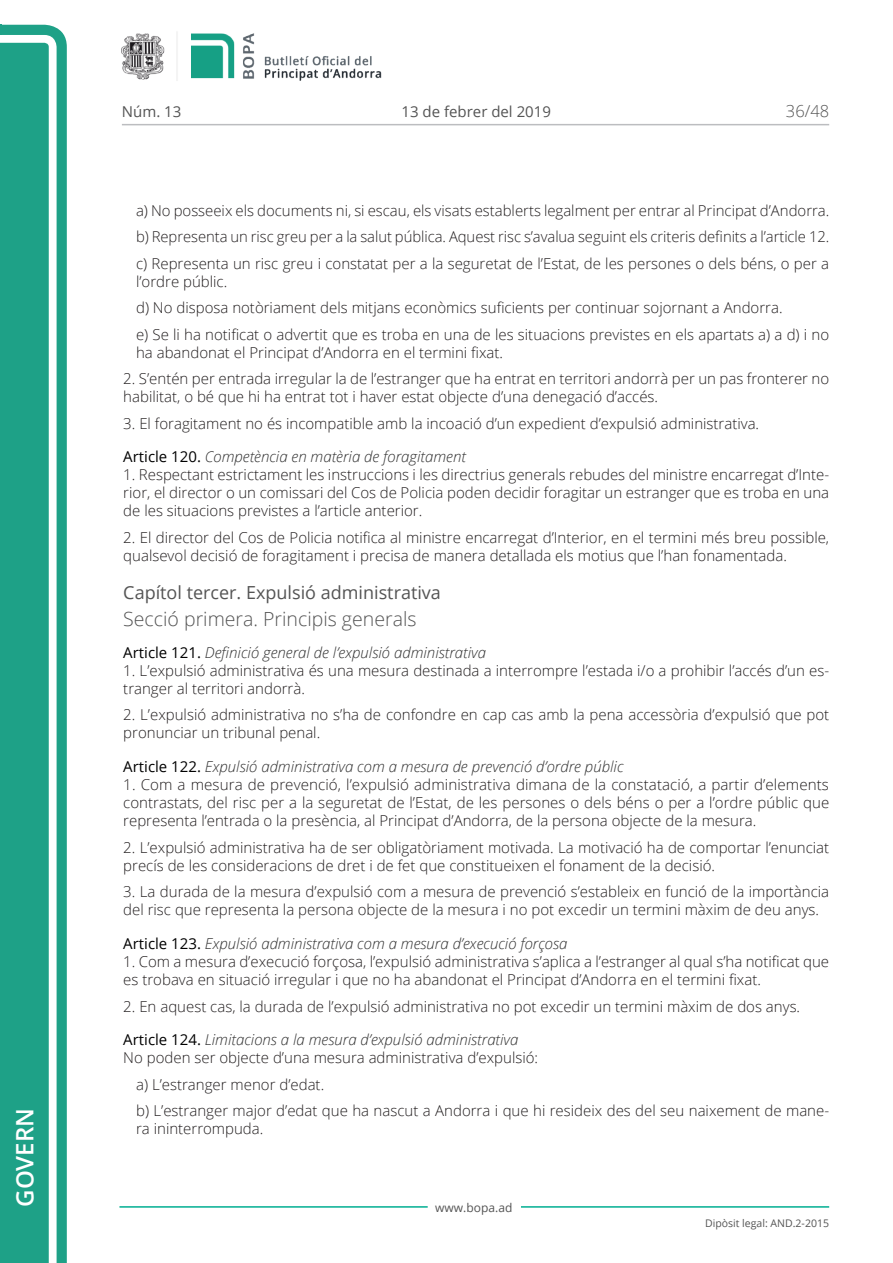
<style>
.page{position:relative;width:893px;height:1263px;background:#fff}
.page>*{position:absolute;margin:0;border:0;box-sizing:border-box;transform-origin:0 0}
.t1{font:600 24px "Open Sans";color:#fff}
.Titol_5{font:300 19.5px "Open Sans";color:#545454}
.Titol_6{font:18px "Open Sans";color:#545454}
.t2{font:300 16.5px "Open Sans";color:#545454}
.Body_text{font:300 15px/18px "Open Sans";color:#231f20}
.Body_text_i{font:300 15px/18px "Open Sans";color:#231f20}
.Titol_7{font:italic 300 15px "Open Sans";color:#303030}
.t3{font:15px "Open Sans";color:#545454}
.t4{font:12px "Open Sans";color:#545454}
.t5{font:10.5px "Open Sans";color:#545454}
.s1{font-weight:400;font-style:normal;color:#000}
</style>
<div class="page">
<svg style="left:0;top:25px;width:67px;height:1238px;fill:#1ea187"></svg>
<div style="left:0;top:43px;width:49px;height:1220px;background:#1ea187"></div>
<img style="left:122px;top:32px;width:260px;height:49px">
<hr style="left:119px;top:1206px;width:309px;height:2px;background:#00ae91">
<hr style="left:521px;top:1206px;width:308px;height:2px;background:#00ae91">
<hr style="left:122px;top:124px;width:707px;height:1px;background:#bcbdc0">
<h1 class="t1" style="left:8px;top:1207px;width:100px;rotate:-90deg">Govern</h1>
<p class="t3" style="left:122px;top:102px;width:61px">Núm. 13</p>
<p class="t3" style="left:402px;top:102px;width:151px">13 de febrer del 2019</p>
<p class="t2" style="left:786px;top:100px;width:45px">36/48</p>
<p class="Body_text_i" style="left:136px;top:201px;width:695px">a) No posseeix els documents ni, si escau, els visats establerts legalment per entrar al Principat d’Andorra.</p>
<p class="Body_text_i" style="left:136px;top:227px;width:695px">b) Representa un risc greu per a la salut pública. Aquest risc s’avalua seguint els criteris definits a l’article 12.</p>
<p class="Body_text_i" style="left:136px;top:254px;width:695px">c) Representa un risc greu i constatat per a la seguretat de l’Estat, de les persones o dels béns, o per a l’ordre públic.</p>
<p class="Body_text_i" style="left:136px;top:298px;width:648px">d) No disposa notòriament dels mitjans econòmics suficients per continuar sojornant a Andorra.</p>
<p class="Body_text_i" style="left:136px;top:325px;width:695px">e) Se li ha notificat o advertit que es troba en una de les situacions previstes en els apartats a) a d) i no ha abandonat el Principat d’Andorra en el termini fixat.</p>
<p class="Body_text" style="left:123px;top:369px;width:707px">2. S’entén per entrada irregular la de l’estranger que ha entrat en territori andorrà per un pas fronterer no habilitat, o bé que hi ha entrat tot i haver estat objecte d’una denegació d’accés.</p>
<p class="Body_text" style="left:123px;top:414px;width:637px">3. El foragitament no és incompatible amb la incoació d’un expedient d’expulsió administrativa.</p>
<p class="Titol_7" style="left:123px;top:447px;width:344px"><span class="s1">Article 120.</span> Competència en matèria de foragitament</p>
<p class="Body_text" style="left:123px;top:466px;width:707px;text-align:justify">1. Respectant estrictament les instruccions i les directrius generals rebudes del ministre encarregat d’Inte&shy;rior, el director o un comissari del Cos de Policia poden decidir foragitar un estranger que es troba en una de les situacions previstes a l’article anterior.</p>
<p class="Body_text" style="left:123px;top:528px;width:707px">2. El director del Cos de Policia notifica al ministre encarregat d’Interior, en el termini més breu possible, qualsevol decisió de foragitament i precisa de manera detallada els motius que l’han fonamentada.</p>
<p class="Titol_6" style="left:123px;top:580px;width:319px">Capítol tercer. Expulsió administrativa</p>
<p class="Titol_5" style="left:123px;top:605px;width:295px">Secció primera. Principis generals</p>
<p class="Titol_7" style="left:123px;top:642px;width:364px"><span class="s1">Article 121.</span> Definició general de l’expulsió administrativa</p>
<p class="Body_text" style="left:123px;top:661px;width:707px">1. L’expulsió administrativa és una mesura destinada a interrompre l’estada i/o a prohibir l’accés d’un es&shy;tranger al territori andorrà.</p>
<p class="Body_text" style="left:123px;top:706px;width:707px">2. L’expulsió administrativa no s’ha de confondre en cap cas amb la pena accessòria d’expulsió que pot pronunciar un tribunal penal.</p>
<p class="Titol_7" style="left:123px;top:756px;width:502px"><span class="s1">Article 122.</span> Expulsió administrativa com a mesura de prevenció d’ordre públic</p>
<p class="Body_text" style="left:123px;top:775px;width:707px;text-align:justify">1. Com a mesura de prevenció, l’expulsió administrativa dimana de la constatació, a partir d’elements contrastats, del risc per a la seguretat de l’Estat, de les persones o dels béns o per a l’ordre públic que representa l’entrada o la presència, al Principat d’Andorra, de la persona objecte de la mesura.</p>
<p class="Body_text" style="left:123px;top:838px;width:707px">2. L’expulsió administrativa ha de ser obligatòriament motivada. La motivació ha de comportar l’enunciat precís de les consideracions de dret i de fet que constitueixen el fonament de la decisió.</p>
<p class="Body_text" style="left:123px;top:882px;width:707px">3. La durada de la mesura d’expulsió com a mesura de prevenció s’estableix en funció de la importància del risc que representa la persona objecte de la mesura i no pot excedir un termini màxim de deu anys.</p>
<p class="Titol_7" style="left:123px;top:933px;width:446px"><span class="s1">Article 123.</span> Expulsió administrativa com a mesura d’execució forçosa</p>
<p class="Body_text" style="left:123px;top:952px;width:707px">1. Com a mesura d’execució forçosa, l’expulsió administrativa s’aplica a l’estranger al qual s’ha notificat que es trobava en situació irregular i que no ha abandonat el Principat d’Andorra en el termini fixat.</p>
<p class="Body_text" style="left:123px;top:997px;width:678px">2. En aquest cas, la durada de l’expulsió administrativa no pot excedir un termini màxim de dos anys.</p>
<p class="Titol_7" style="left:123px;top:1029px;width:397px"><span class="s1">Article 124.</span> Limitacions a la mesura d’expulsió administrativa</p>
<p class="Body_text" style="left:123px;top:1048px;width:416px">No poden ser objecte d’una mesura administrativa d’expulsió:</p>
<p class="Body_text_i" style="left:136px;top:1075px;width:190px">a) L’estranger menor d’edat.</p>
<p class="Body_text_i" style="left:136px;top:1101px;width:695px">b) L’estranger major d’edat que ha nascut a Andorra i que hi resideix des del seu naixement de mane&shy;ra ininterrompuda.</p>
<p class="t4" style="left:435px;top:1199px;width:79px">www.bopa.ad</p>
<p class="t5" style="left:705px;top:1216px;width:125px">Dipòsit legal: AND.2-2015</p>
</div>
